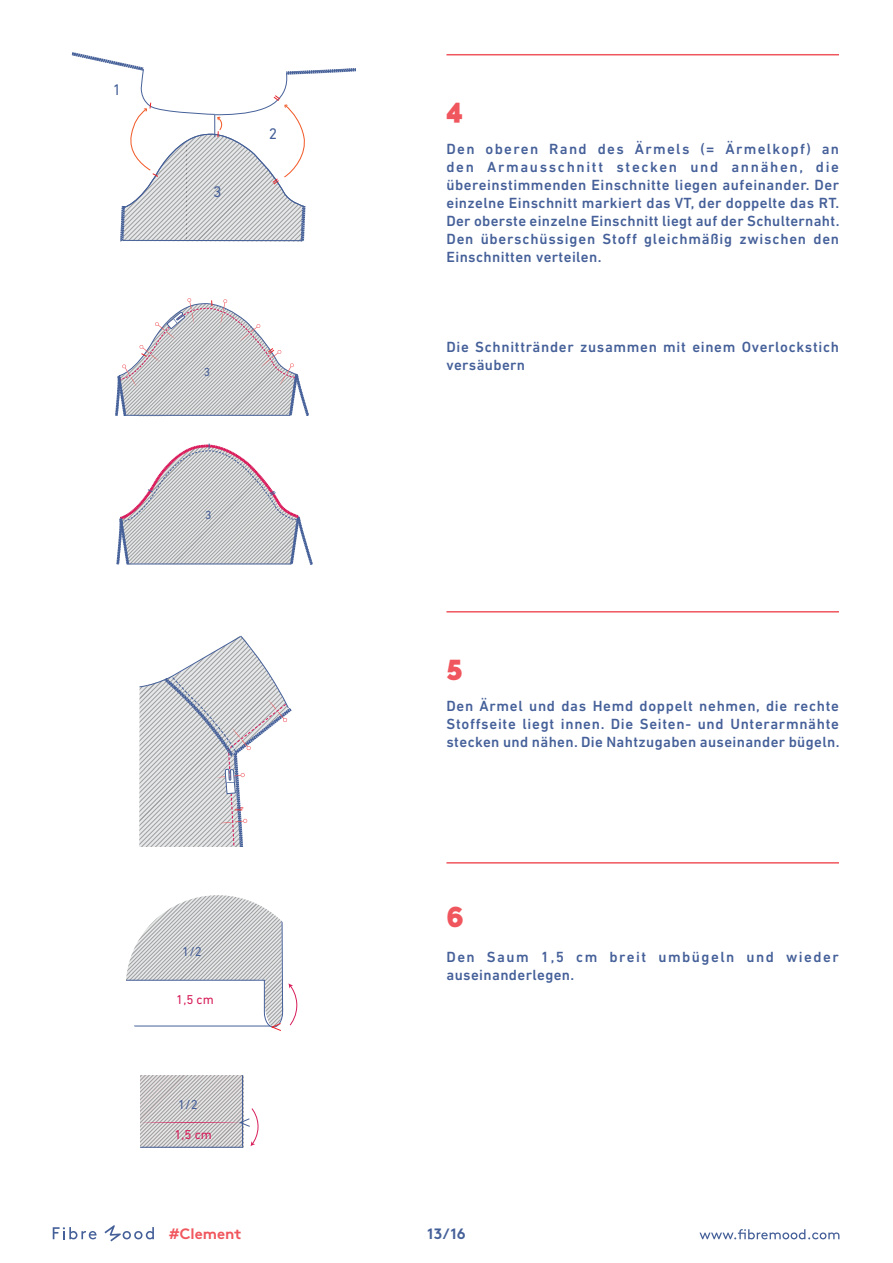
<style>
.page{position:relative;width:893px;height:1263px;background:#fff}
.page>*{position:absolute;margin:0;border:0;box-sizing:border-box;transform-origin:0 0}
.t1{font:900 28.5px "Raleway";color:#f0565d}
.t2{font:15.6px "DIN Next LT Pro";color:#456098}
.t3{font:500 15px/18px "DIN Next LT Pro";letter-spacing:.035em;color:#456099;text-align:justify}
.t4{font:500 15px/18px "DIN Next LT Pro";letter-spacing:.1em;color:#456099}
.t5{font:700 15px "Brown";color:#f0565d}
.t6{font:700 15px "Brown";color:#456099}
.t7{font:13.05px "DIN Next LT Pro";color:#d71d59}
.t8{font:13.05px "DIN Next LT Pro";color:#466099}
.t9{font:11.85px "DIN Next LT Pro";color:#466099}
</style>
<div class="page">
<svg style="left:699px;top:1229px;width:140px;height:10px"></svg>
<svg style="left:53px;top:1227px;width:44px;height:12px"></svg>
<svg style="left:104px;top:1225px;width:50px;height:16px"></svg>
<hr style="left:446px;top:54px;width:393px;height:1px;background:#f0565d">
<hr style="left:446px;top:611px;width:393px;height:1px;background:#f0565d">
<hr style="left:446px;top:862px;width:393px;height:1px;background:#f0565d">
<svg style="left:72px;top:52px;width:284px;height:190px"></svg>
<svg style="left:116px;top:444px;width:197px;height:121px"></svg>
<svg style="left:115px;top:298px;width:194px;height:119px"></svg>
<svg style="left:139px;top:635px;width:152px;height:212px"></svg>
<svg style="left:140px;top:1075px;width:102px;height:72px;background:#c9c7c8"></svg>
<hr style="left:140px;top:1147px;width:103px;height:1px;background:#466099">
<hr style="left:242px;top:1075px;width:1px;height:72px;background:#466099">
<svg style="left:126px;top:895px;width:172px;height:136px"></svg>
<svg style="left:140px;top:1107px;width:119px;height:39px;background:#cfcacc"></svg>
<p class="t2" style="left:113px;top:80px;width:10px">1</p>
<p class="t2" style="left:213px;top:182px;width:10px">3</p>
<p class="t2" style="left:269px;top:125px;width:10px">2</p>
<p class="t9" style="left:204px;top:365px;width:8px">3</p>
<p class="t9" style="left:205px;top:508px;width:8px">3</p>
<h1 class="t1" style="left:446px;top:93px;width:18px">4</h1>
<p class="t3" style="left:446px;top:140px;width:394px">Den oberen Rand des Ärmels (= Ärmelkopf) an den Armausschnitt stecken und annähen, die übereinstimmenden Einschnitte liegen aufeinander. Der einzelne Einschnitt markiert das VT, der doppelte das RT.<br>Der oberste einzelne Einschnitt liegt auf der Schulternaht.<br>Den überschüssigen Stoff gleichmäßig zwischen den Einschnitten verteilen.</p>
<p class="t3" style="left:446px;top:338px;width:394px">Die Schnittränder zusammen mit einem Overlockstich versäubern</p>
<h1 class="t1" style="left:446px;top:650px;width:18px">5</h1>
<p class="t3" style="left:446px;top:697px;width:394px">Den Ärmel und das Hemd doppelt nehmen, die rechte Stoffseite liegt innen. Die Seiten- und Unterarmnähte stecken und nähen. Die Nahtzugaben auseinander bügeln.</p>
<p class="t8" style="left:182px;top:944px;width:21px">1/2</p>
<p class="t7" style="left:176px;top:992px;width:39px">1,5 cm</p>
<p class="t8" style="left:178px;top:1096px;width:21px">1/2</p>
<p class="t7" style="left:174px;top:1126px;width:39px">1,5 cm</p>
<h1 class="t1" style="left:446px;top:901px;width:19px">6</h1>
<p class="t4" style="left:446px;top:948px;width:394px">Den Saum 1,5 cm breit umbügeln und wieder auseinanderlegen.</p>
<p class="t5" style="left:169px;top:1222px;width:74px">#Clement</p>
<p class="t6" style="left:427px;top:1221px;width:40px">13/16</p>
</div>
